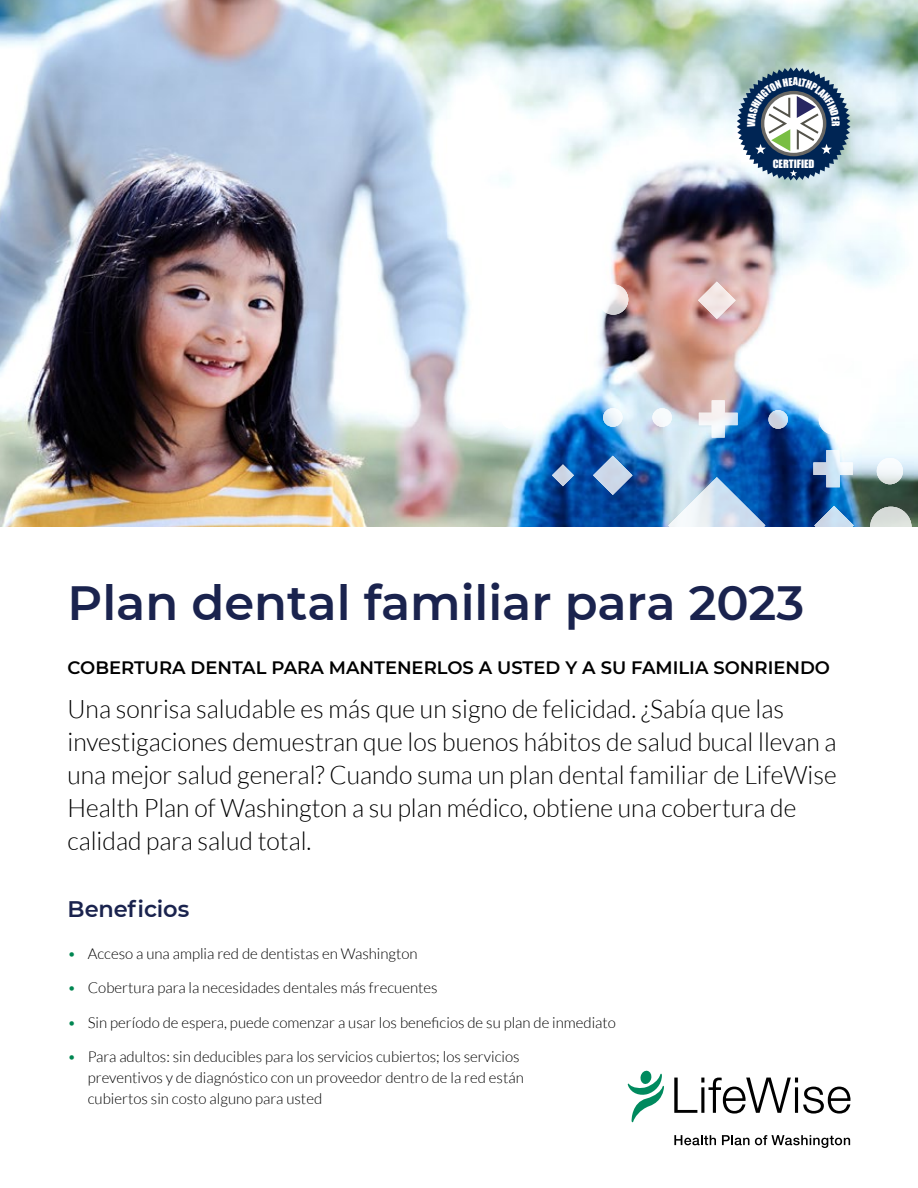
<style>
.page{position:relative;width:918px;height:1188px;background:#fff}
.page>*{position:absolute;margin:0;border:0;box-sizing:border-box;transform-origin:0 0}
.t1{font:600 48px "Montserrat";color:#1a234e}
.t2{font:300 25.5px/33px "Lato";color:#000}
.t3{font:600 22.5px "Montserrat";letter-spacing:-.005em;color:#1a234e}
.t4{font:600 18px "Montserrat";color:#000}
.t5{font:300 15px/21px "Lato";color:#000}
.t6{font:10.65px "Impact";color:#fff}
.s1{color:#008651}
</style>
<div class="page">
<img style="left:0;top:0;width:918px;height:526px">
<svg style="left:674px;top:1135px;width:42px;height:10px"></svg>
<svg style="left:722px;top:1135px;width:128px;height:13px"></svg>
<svg style="left:674px;top:1078px;width:176px;height:36px"></svg>
<svg style="left:628px;top:1071px;width:36px;height:52px"></svg>
<img style="left:502px;top:233px;width:416px;height:294px">
<svg style="left:737px;top:68px;width:114px;height:113px"></svg>
<p class="t6" style="left:773px;top:156px;width:43px">CERTIFIED</p>
<h1 class="t1" style="left:68px;top:569px;width:738px">Plan dental familiar para 2023</h1>
<p class="t4" style="left:68px;top:655px;width:764px">COBERTURA DENTAL PARA MANTENERLOS A USTED Y A SU FAMILIA SONRIENDO</p>
<p class="t2" style="left:68px;top:692px;width:771px">Una sonrisa saludable es más que un signo de felicidad. ¿Sabía que las investigaciones demuestran que los buenos hábitos de salud bucal llevan a una mejor salud general? Cuando suma un plan dental familiar de LifeWise Health Plan of Washington a su plan médico, obtiene una cobertura de calidad para salud total.</p>
<h3 class="t3" style="left:68px;top:893px;width:123px">Beneficios</h3>
<p class="t5" style="left:68px;top:943px;width:352px"><span class="s1">•</span> Acceso a una amplia red de dentistas en Washington</p>
<p class="t5" style="left:68px;top:977px;width:372px"><span class="s1">•</span> Cobertura para la necesidades dentales más frecuentes</p>
<p class="t5" style="left:68px;top:1012px;width:550px"><span class="s1">•</span> Sin período de espera, puede comenzar a usar los beneficios de su plan de inmediato</p>
<p class="t5" style="left:88px;top:1046px;width:438px;text-indent:-20px"><span class="s1">•</span> Para adultos: sin deducibles para los servicios cubiertos; los servicios preventivos y de diagnóstico con un proveedor dentro de la red están cubiertos sin costo alguno para usted</p>
</div>
